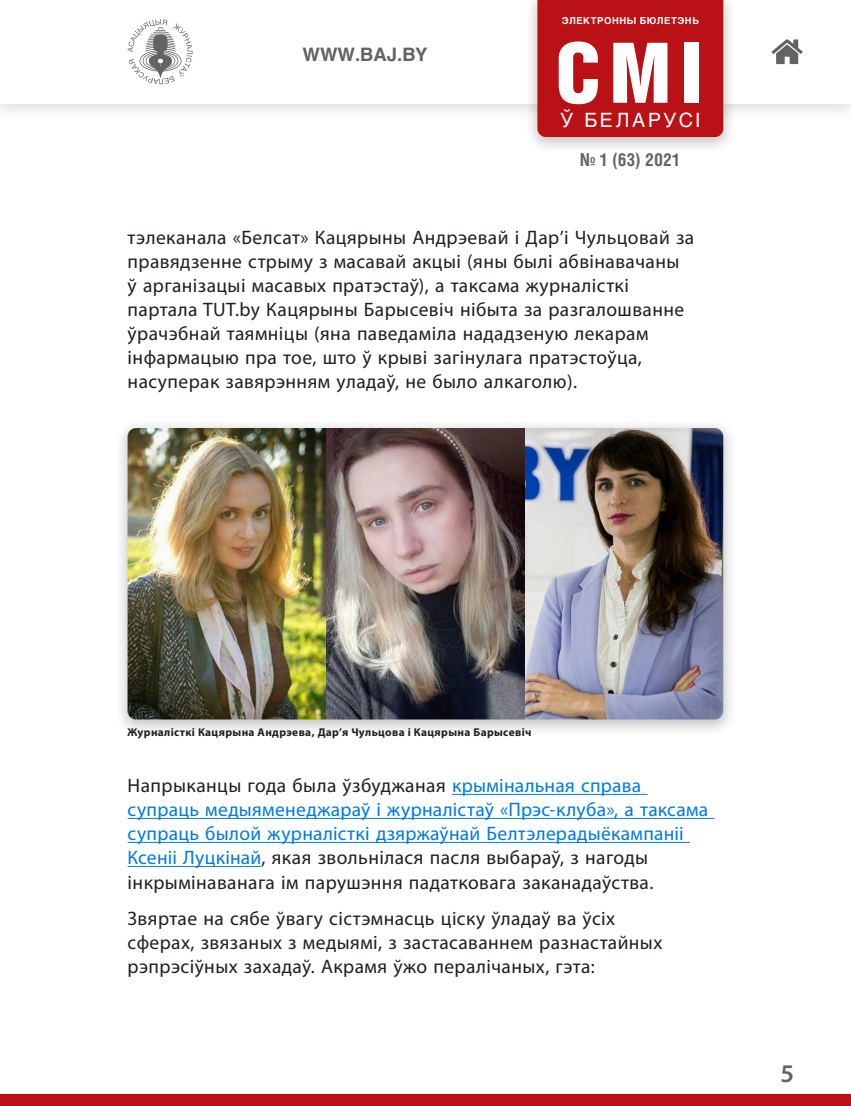
<style>
.page{position:relative;width:851px;height:1106px;background:#fff}
.page>*{position:absolute;margin:0;border:0;box-sizing:border-box;transform-origin:0 0}
.t1{font:83.55px "Helios Cond Black C";color:#fff}
.t2{font:600 25.5px "Myriad Pro";color:#636366}
.t3{font:19.5px/24px "Myriad Pro";letter-spacing:.02em;color:#231f20}
.t4{font:19.5px/24px "Myriad Pro";letter-spacing:.02em;color:#007ae5}
.t5{font:19.5px "Helios C";letter-spacing:.13em;color:#fff}
.t6{font:700 18.3px "Helios C";color:#636366}
.t7{font:700 17.85px "Helios Cond C";color:#636366}
.t8{font:700 11.25px "Myriad Pro";letter-spacing:.03em;color:#231f20}
.t9{font:700 9.45px "Helios C";letter-spacing:.06em;color:#fff}
.s1{color:#231f20}
</style>
<div class="page">
<div style="left:0;top:1094px;width:850px;height:12px;background:#b91115"></div>
<hr style="left:452px;top:794px;width:195px;height:1px;background:#007ae5">
<hr style="left:128px;top:818px;width:586px;height:1px;background:#007ae5">
<hr style="left:128px;top:842px;width:561px;height:1px;background:#007ae5">
<hr style="left:128px;top:866px;width:133px;height:1px;background:#007ae5">
<div style="left:114px;top:418px;width:623px;height:319px;background:#231f20;opacity:.25"></div>
<img style="left:127px;top:428px;width:596px;height:291px">
<div style="left:0;top:0;width:850px;height:122px;background:#231f20;opacity:.15"></div>
<div style="left:0;top:0;width:850px;height:103px;background:#fff"></div>
<svg style="left:128px;top:19px;width:64px;height:65px"></svg>
<svg style="left:771px;top:39px;width:31px;height:25px"></svg>
<div style="left:523px;top:0;width:213px;height:155px;background:#231f20;opacity:.25"></div>
<div style="left:537px;top:0;width:186px;height:137px;background:#b91115"></div>
<p class="t6" style="left:302px;top:44px;width:126px">WWW.BAJ.BY</p>
<p class="t9" style="left:561px;top:15px;width:139px">ЭЛЕКТРОННЫ БЮЛЕТЭНЬ</p>
<h1 class="t1" style="left:555px;top:25px;width:149px">СМІ</h1>
<p class="t5" style="left:560px;top:109px;width:141px">Ў БЕЛАРУСІ</p>
<p class="t7" style="left:580px;top:149px;width:102px">№ 1 (63) 2021</p>
<p class="t3" style="left:128px;top:225px;width:568px">тэлеканала «Белсат» Кацярыны Андрэевай і Дар’і Чульцовай за правядзенне стрыму з масавай акцыі (яны былі абвінавачаны<br>ў арганізацыі масавых пратэстаў), а таксама журналісткі партала TUT.by Кацярыны Барысевіч нібыта за разгалошванне ўрачэбнай таямніцы (яна паведаміла нададзеную лекарам інфармацыю пра тое, што ў крыві загінулага пратэстоўца, насуперак завярэнням уладаў, не было алкаголю).</p>
<p class="t8" style="left:128px;top:725px;width:405px">Журналісткі Кацярына Андрэева, Дар’я Чульцова і Кацярына Барысевіч</p>
<p class="t4" style="left:128px;top:773px;width:582px"><span class="s1">Напрыканцы года была ўзбуджаная</span> крымінальная справа супраць медыяменеджараў і журналістаў «Прэс-клуба», а таксама супраць былой журналісткі дзяржаўнай Белтэлерадыёкампаніі Ксеніі Луцкінай<span class="s1">, якая звольнілася пасля выбараў, з нагоды інкрымінаванага ім парушэння падатковага заканадаўства.</span></p>
<p class="t3" style="left:128px;top:906px;width:536px">Звяртае на сябе ўвагу сістэмнасць ціску ўладаў ва ўсіх сферах, звязаных з медыямі, з застасаваннем разнастайных рэпрэсіўных захадаў. Акрамя ўжо пералічаных, гэта:</p>
<h2 class="t2" style="left:780px;top:1057px;width:15px">5</h2>
</div>
